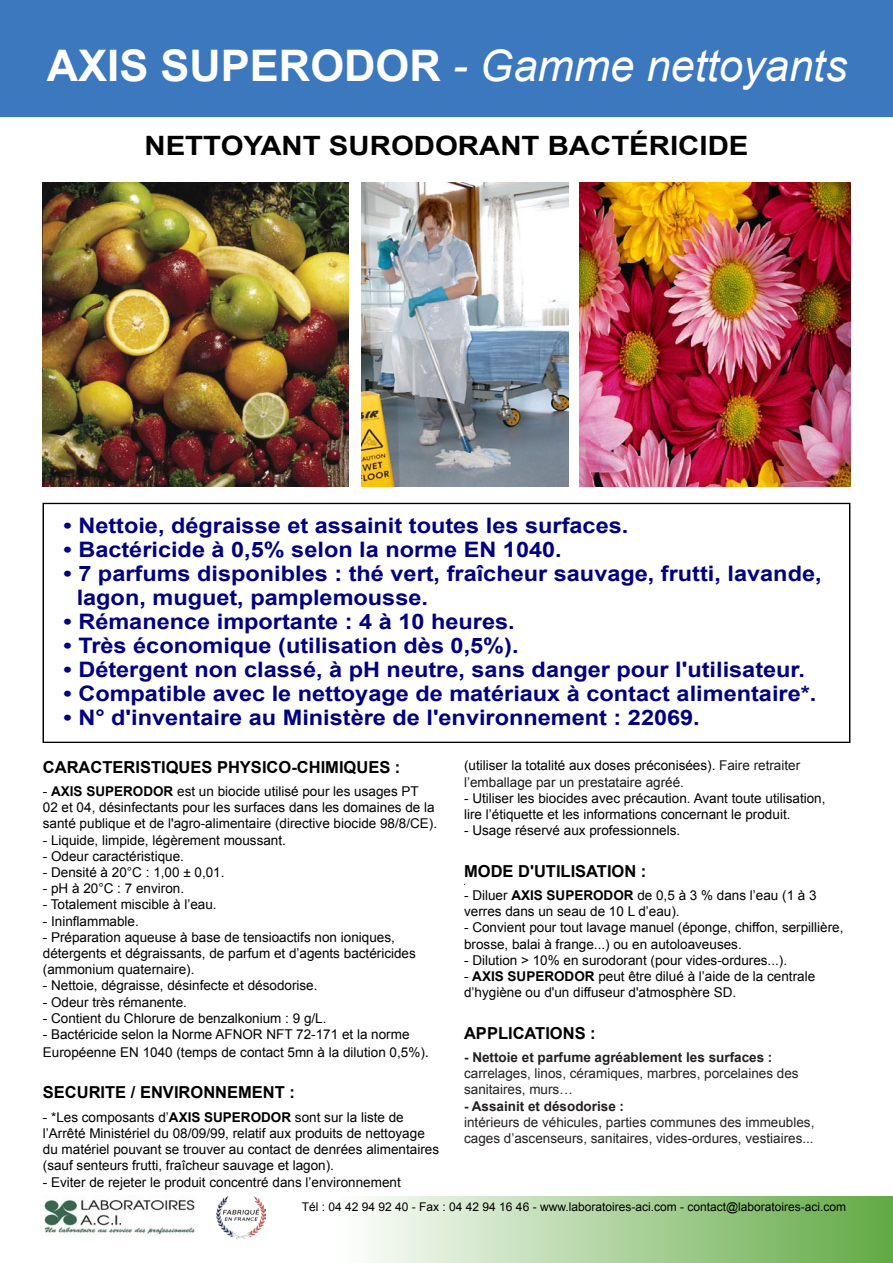
<style>
.page{position:relative;width:893px;height:1263px;background:#fff}
.page>*{position:absolute;margin:0;border:0;box-sizing:border-box;transform-origin:0 0}
.t1{font:italic 43.5px "Arial";color:#fff}
.t2{font:700 26.7px "Arial";color:#000;scale:1.1 1}
.t3{font:700 21.3px "Arial";color:#000080;scale:1.1 1}
.t4{font:700 16.5px "Arial";color:#000}
.t5{font:13.5px/16.2px "Arial";color:#000}
.t6{font:13.5px/16.2px "Arial";color:#231f20}
.t7{font:700 13.5px "Arial";color:#231f20}
.t8{font:13.5px "Arial";color:#191919}
.t9{font:12px "Arial";color:#000}
.s1{font-weight:700;font-style:normal}
.s2{font-weight:700}
.s3{font-size:15px}
.s4{color:#191919}
</style>
<div class="page">
<div style="left:0;top:0;width:893px;height:117px;background:#3b78bd"></div>
<div style="left:43px;top:503px;width:807px;height:240px;border:1px solid #000"></div>
<svg style="left:216px;top:1196px;width:677px;height:67px"></svg>
<img style="left:40px;top:1199px;width:156px;height:35px">
<img style="left:43px;top:183px;width:306px;height:303px">
<img style="left:362px;top:183px;width:206px;height:304px">
<img style="left:580px;top:183px;width:270px;height:303px">
<img style="left:217px;top:1196px;width:48px;height:42px">
<p class="t1" style="left:47px;top:38px;width:802px"><span class="s1">AXIS SUPERODOR</span> - Gamme nettoyants</p>
<p class="t2" style="left:144px;top:128px;width:551px">NETTOYANT SURODORANT BACTÉRICIDE</p>
<p class="t3" style="left:64px;top:511px;width:515px">• Nettoie, dégraisse et assainit toutes les surfaces.</p>
<p class="t3" style="left:64px;top:535px;width:454px">• Bactéricide à 0,5% selon la norme EN 1040.</p>
<p class="t3" style="left:64px;top:559px;width:691px">• 7 parfums disponibles : thé vert, fraîcheur sauvage, frutti, lavande,</p>
<p class="t3" style="left:77px;top:583px;width:321px">lagon, muguet, pamplemousse.</p>
<p class="t3" style="left:64px;top:607px;width:412px">• Rémanence importante : 4 à 10 heures.</p>
<p class="t3" style="left:64px;top:631px;width:415px">• Très économique (utilisation dès 0,5%).</p>
<p class="t3" style="left:64px;top:655px;width:675px">• Détergent non classé, à pH neutre, sans danger pour l'utilisateur.</p>
<p class="t3" style="left:64px;top:679px;width:686px">• Compatible avec le nettoyage de matériaux à contact alimentaire*.</p>
<p class="t3" style="left:64px;top:703px;width:580px">• N° d'inventaire au Ministère de l'environnement : 22069.</p>
<p class="t4" style="left:43px;top:756px;width:359px">CARACTERISTIQUES PHYSICO-CHIMIQUES :</p>
<p class="t5" style="left:43px;top:783px;width:396px">- <span class="s2">AXIS SUPERODOR</span> est un biocide utilisé pour les usages PT<br>02 et 04, désinfectants pour les surfaces dans les domaines de la santé publique et de l'agro-alimentaire (directive biocide 98/8/CE).</p>
<p class="t5" style="left:43px;top:832px;width:245px">- Liquide, limpide, légèrement moussant.</p>
<p class="t5" style="left:43px;top:848px;width:143px">- Odeur caractéristique.</p>
<p class="t5" style="left:43px;top:864px;width:183px">- Densité à 20°C : 1,00 ± 0,01.</p>
<p class="t5" style="left:43px;top:880px;width:143px">- pH à 20°C : 7 environ.</p>
<p class="t5" style="left:43px;top:897px;width:175px">- Totalement miscible à l’eau.</p>
<p class="t5" style="left:43px;top:913px;width:98px">- Ininflammable.</p>
<p class="t5" style="left:43px;top:929px;width:374px">- Préparation aqueuse à base de tensioactifs non ioniques, détergents et dégraissants, de parfum et d’agents bactéricides (ammonium quaternaire).</p>
<p class="t5" style="left:43px;top:978px;width:276px">- Nettoie, dégraisse, désinfecte et désodorise.</p>
<p class="t5" style="left:43px;top:994px;width:146px">- Odeur très rémanente.</p>
<p class="t5" style="left:43px;top:1010px;width:285px">- Contient du Chlorure de benzalkonium : 9 g/L.</p>
<p class="t5" style="left:43px;top:1025px;width:388px;line-height:18px">- Bactéricide selon la Norme AFNOR NFT 72-171 et la norme<br>Européenne EN 1040 (temps de contact 5mn à la dilution 0,5%)<span class="s3">.</span></p>
<p class="t4" style="left:43px;top:1082px;width:254px">SECURITE / ENVIRONNEMENT :</p>
<p class="t5" style="left:43px;top:1109px;width:398px">- *Les composants d’<span class="s2">AXIS SUPERODOR</span> sont sur la liste de l’Arrêté Ministériel du 08/09/99, relatif aux produits de nettoyage du matériel pouvant se trouver au contact de denrées alimentaires (sauf senteurs frutti, fraîcheur sauvage et lagon).</p>
<p class="t5" style="left:43px;top:1174px;width:359px">- Eviter de rejeter le produit concentré dans l’environnement</p>
<p class="t5" style="left:464px;top:758px;width:338px">(utiliser la totalité aux doses préconisées). <span class="s4">Faire retraiter</span></p>
<p class="t8" style="left:464px;top:773px;width:221px">l’emballage par un prestataire agréé.</p>
<p class="t5" style="left:464px;top:790px;width:363px">- Utiliser les biocides avec précaution. Avant toute utilisation, lire l’étiquette et les informations concernant le produit.</p>
<p class="t5" style="left:464px;top:822px;width:218px">- Usage réservé aux professionnels.</p>
<p class="t4" style="left:464px;top:860px;width:184px">MODE D'UTILISATION :</p>
<p class="t5" style="left:464px;top:887px;width:354px">- Diluer <span class="s2">AXIS SUPERODOR</span> de 0,5 à 3 % dans l’eau (1 à 3 verres dans un seau de 10 L d’eau).</p>
<p class="t5" style="left:464px;top:920px;width:381px">- Convient pour tout lavage manuel (éponge, chiffon, serpillière, brosse, balai à frange...) ou en autoloaveuses.</p>
<p class="t5" style="left:464px;top:952px;width:325px">- Dilution &gt; 10% en surodorant (pour vides-ordures...).</p>
<p class="t5" style="left:464px;top:968px;width:353px">- <span class="s2">AXIS SUPERODOR</span> peut être dilué à l’aide de la centrale d’hygiène ou d'un diffuseur d'atmosphère SD.</p>
<p class="t4" style="left:464px;top:1022px;width:133px">APPLICATIONS :</p>
<p class="t7" style="left:464px;top:1048px;width:310px">- Nettoie et parfume agréablement les surfaces :</p>
<p class="t6" style="left:464px;top:1065px;width:336px">carrelages, linos, céramiques, marbres, porcelaines des sanitaires, murs…</p>
<p class="t7" style="left:464px;top:1097px;width:162px">- Assainit et désodorise :</p>
<p class="t6" style="left:464px;top:1114px;width:352px">intérieurs de véhicules, parties communes des immeubles, cages d’ascenseurs, sanitaires, vides-ordures, vestiaires...</p>
<p class="t9" style="left:302px;top:1198px;width:546px">Tél : 04 42 94 92 40 - Fax : 04 42 94 16 46 - www.laboratoires-aci.com - contact@laboratoires-aci.com</p>
</div>
